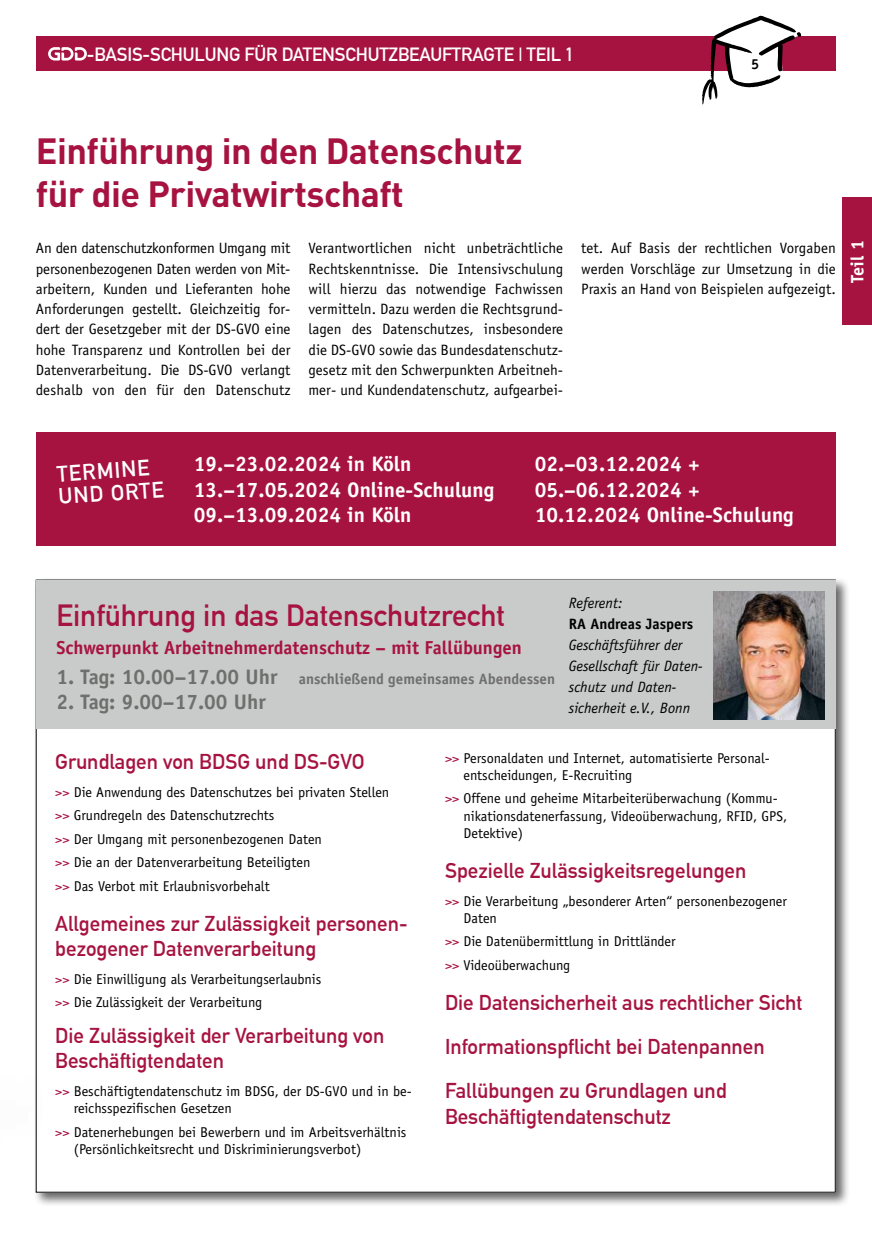
<style>
.page{position:relative;width:872px;height:1234px;background:#fff}
.page>*{position:absolute;margin:0;border:0;box-sizing:border-box;transform-origin:0 0}
.t1{font:700 36px/43.2px "DIN Pro";letter-spacing:-.015em;color:#a71341}
.t2{font:700 30px "DIN Alternate";color:#a71341}
.t3{font:700 21.9px/22.5px "DIN Alternate";color:#fff}
.t4{font:700 21px/25.2px "DIN Alternate";color:#a71341}
.t5{font:700 21px/25.2px "Officina Sans Std";color:#fff}
.t6{font:700 21px "Officina Sans Std";color:#6f6f6e}
.t7{font:700 18.75px "Officina Sans Std";color:#a71341}
.t8{font:700 18.75px "DIN Alternate";letter-spacing:-.01em;color:#fff}
.t9{font:700 18px "Officina Sans Std";color:#fff}
.t10{font:15px/20.2px "Officina Sans Std";letter-spacing:.005em;color:#000;text-align:justify}
.t11{font:italic 15px/21px "Officina Sans Std";color:#000}
.t12{font:700 15px "Officina Sans Std";color:#6f6f6e}
.t13{font:700 15px "Officina Sans Std";color:#000}
.t14{font:700 14.55px "Officina Sans Std";color:#000}
.t15{font:14.25px/23.5px "Officina Sans Std";color:#000}
.s1{font-size:21px}
.s2{color:#a71341}
</style>
<div class="page">
<div style="left:34px;top:577px;width:816px;height:629px;background:#000;opacity:.6"></div>
<div style="left:36px;top:580px;width:799px;height:611px;background:#fff"></div>
<div style="left:36px;top:579px;width:799px;height:149px;background:#c9caca"></div>
<img style="left:713px;top:591px;width:111px;height:128px">
<div style="left:36px;top:432px;width:800px;height:113px;background:#a71341"></div>
<div style="left:842px;top:198px;width:30px;height:127px;background:#a71341"></div>
<div style="left:36px;top:36px;width:800px;height:34px;background:#a71341"></div>
<svg style="left:702px;top:16px;width:99px;height:89px"></svg>
<svg style="left:48px;top:47px;width:39px;height:13px"></svg>
<img style="left:34px;top:697px;width:8px;height:509px">
<h3 class="t8" style="left:87px;top:40px;width:489px">-BASIS-SCHULUNG FÜR DATENSCHUTZBEAUFTRAGTE | TEIL 1</h3>
<p class="t14" style="left:751px;top:55px;width:10px">5</p>
<h1 class="t1" style="left:36px;top:127px;width:488px">Einführung in den Datenschutz für die Privatwirtschaft</h1>
<p class="t10" style="left:36px;top:238px;width:256px">An den datenschutzkonformen Umgang mit personenbezogenen Daten werden von Mit&shy;arbeitern, Kunden und Lieferanten hohe Anforderungen gestellt. Gleichzeitig for&shy;dert der Gesetzgeber mit der DS--GVO eine hohe Transparenz und Kontrollen bei der Datenverarbeitung. Die DS--GVO verlangt deshalb von den für den Datenschutz</p>
<p class="t10" style="left:308px;top:238px;width:256px">Verantwortlichen nicht unbeträchtliche Rechtskenntnisse. Die Intensivschulung will hierzu das notwendige Fachwissen vermitteln. Dazu werden die Rechtsgrund&shy;lagen des Datenschutzes, insbesondere die DS--GVO sowie das Bundesdatenschutz&shy;gesetz mit den Schwerpunkten Arbeitneh&shy;mer-- und Kundendatenschutz, aufgearbei-</p>
<p class="t10" style="left:581px;top:238px;width:256px">tet. Auf Basis der rechtlichen Vorgaben werden Vorschläge zur Umsetzung in die Praxis an Hand von Beispielen aufgezeigt.</p>
<p class="t9" style="left:846px;top:282px;width:44px;rotate:-90deg">Teil 1</p>
<h3 class="t5" style="left:194px;top:451px;width:302px">19.–23.02.2024 in Köln<br>13.–17.05.2024 Online-Schulung<br>09.–13.09.2024 in Köln</h3>
<h3 class="t3" style="left:56px;top:461px;width:107px;rotate:-4deg">TERMINE<br>UND ORTE</h3>
<h3 class="t5" style="left:534px;top:451px;width:261px">02.–03.12.2024 +<br>05.–06.12.2024 +<br>10.12.2024 Online-Schulung</h3>
<h2 class="t2" style="left:56px;top:592px;width:450px">Einführung in das Datenschutzrecht</h2>
<h3 class="t7" style="left:56px;top:636px;width:467px">Schwerpunkt Arbeitnehmerdatenschutz – mit Fallübungen</h3>
<p class="t12" style="left:56px;top:669px;width:500px"><span class="s1">1. Tag: 10.00–17.00 Uhr</span> anschließend gemeinsames Abendessen</p>
<h3 class="t6" style="left:56px;top:688px;width:211px">2. Tag: 9.00–17.00 Uhr</h3>
<p class="t11" style="left:569px;top:592px;width:55px">Referent:</p>
<p class="t13" style="left:569px;top:614px;width:126px">RA Andreas Jaspers</p>
<p class="t11" style="left:569px;top:634px;width:135px">Geschäftsführer der<br>Gesellschaft für Daten&shy;schutz und Daten&shy;sicherheit e.V., Bonn</p>
<h3 class="t4" style="left:55px;top:747px;width:311px">Grundlagen von BDSG und DS-GVO</h3>
<p class="t15" style="left:55px;top:779px;width:335px"><span class="s2">&gt;&gt;</span> Die Anwendung des Datenschutzes bei privaten Stellen <span class="s2">&gt;&gt;</span> Grundregeln des Datenschutzrechts<br><span class="s2">&gt;&gt;</span> Der Umgang mit personenbezogenen Daten<br><span class="s2">&gt;&gt;</span> Die an der Datenverarbeitung Beteiligten<br><span class="s2">&gt;&gt;</span> Das Verbot mit Erlaubnisvorbehalt</p>
<h3 class="t4" style="left:55px;top:909px;width:351px">Allgemeines zur Zulässigkeit personen&shy;bezogener Datenverarbeitung</h3>
<p class="t15" style="left:55px;top:966px;width:268px"><span class="s2">&gt;&gt;</span> Die Einwilligung als Verarbeitungserlaubnis <span class="s2">&gt;&gt;</span> Die Zulässigkeit der Verarbeitung</p>
<h3 class="t4" style="left:55px;top:1021px;width:330px">Die Zulässigkeit der Verarbeitung von<br>Beschäftigtendaten</h3>
<p class="t15" style="left:74px;top:1082px;width:339px;line-height:17.1px;text-indent:-18px"><span class="s2">&gt;&gt;</span> Beschäftigtendatenschutz im BDSG, der DS-GVO und in be&shy;reichsspezifischen Gesetzen</p>
<p class="t15" style="left:74px;top:1122px;width:334px;line-height:17.1px;text-indent:-18px"><span class="s2">&gt;&gt;</span> Datenerhebungen bei Bewerbern und im Arbeitsverhältnis (Persönlichkeitsrecht und Diskriminierungsverbot)</p>
<p class="t15" style="left:463px;top:749px;width:308px;line-height:17.1px;text-indent:-18px"><span class="s2">&gt;&gt;</span> Personaldaten und Internet, automatisierte Personal&shy;entscheidungen, E-Recruiting</p>
<p class="t15" style="left:463px;top:790px;width:325px;line-height:17.1px;text-indent:-18px"><span class="s2">&gt;&gt;</span> Offene und geheime Mitarbeiterüberwachung (Kommu&shy;nikationsdatenerfassung, Videoüberwachung, RFID, GPS,<br>Detektive)</p>
<h3 class="t4" style="left:445px;top:856px;width:303px">Spezielle Zulässigkeitsregelungen</h3>
<p class="t15" style="left:463px;top:892px;width:325px;line-height:17.1px;text-indent:-18px"><span class="s2">&gt;&gt;</span> Die Verarbeitung „besonderer Arten“ personenbezogener<br>Daten</p>
<p class="t15" style="left:445px;top:929px;width:232px"><span class="s2">&gt;&gt;</span> Die Datenübermittlung in Drittländer <span class="s2">&gt;&gt;</span> Videoüberwachung</p>
<h3 class="t4" style="left:445px;top:978px;width:359px;line-height:44.4px">Die Datensicherheit aus rechtlicher Sicht<br>Informationspflicht bei Datenpannen<br>Fallübungen zu Grundlagen und</h3>
<h3 class="t4" style="left:445px;top:1101px;width:227px">Beschäftigtendatenschutz</h3>
</div>
